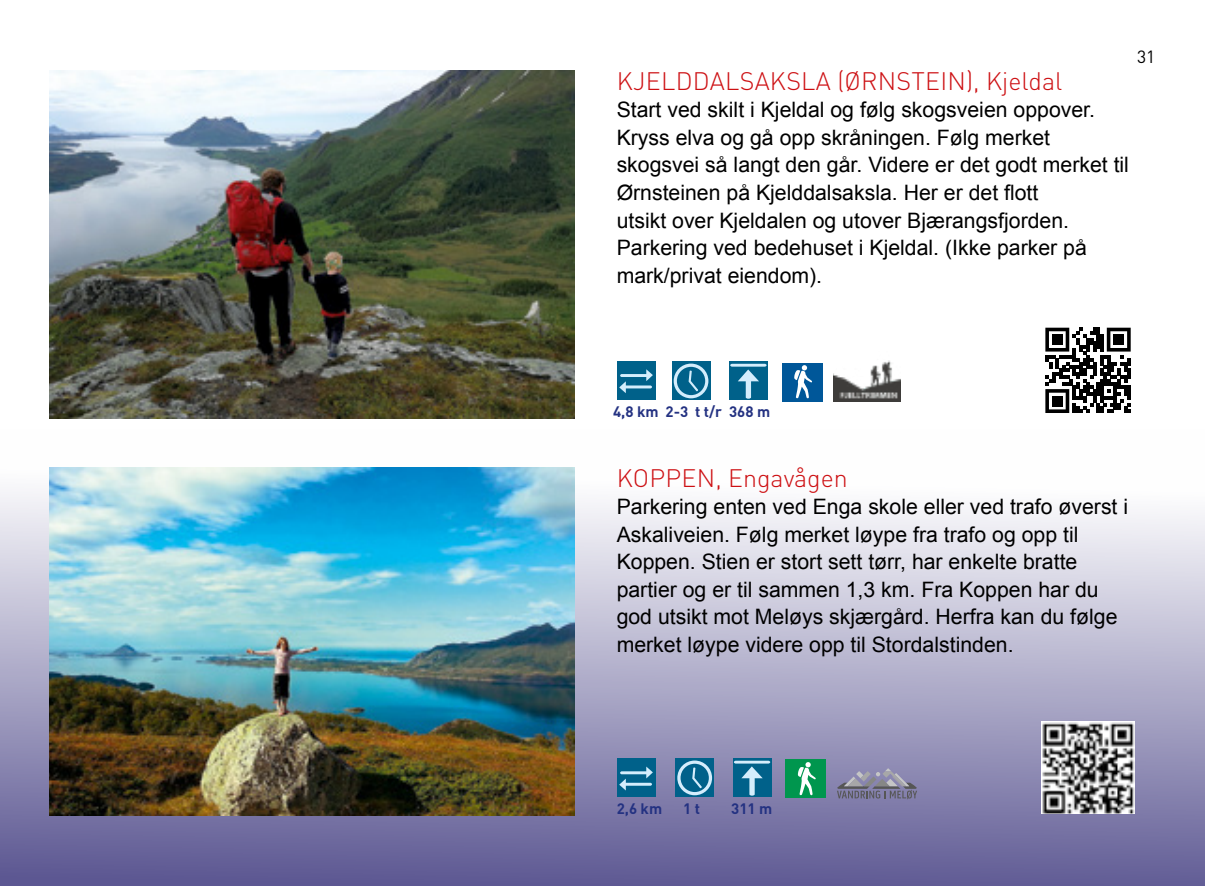
<style>
.page{position:relative;width:1205px;height:886px;background:#fff}
.page>*{position:absolute;margin:0;border:0;box-sizing:border-box;transform-origin:0 0}
.t1{font:300 25px "DINOT";letter-spacing:.01em;color:#cd1013}
.t2{font:21.25px/27.5px "Arial";color:#000}
.t3{font:17.5px "DINOT";color:#000}
.t4{font:700 15px "DINOT";color:#243282}
</style>
<div class="page">
<div style="left:0;top:429px;width:1205px;height:457px;background:linear-gradient(to bottom,#fff,#615c94)"></div>
<img style="left:50px;top:71px;width:524px;height:347px">
<img style="left:50px;top:468px;width:524px;height:347px">
<div style="left:729px;top:361px;width:39px;height:39px;background:#00618a"></div>
<hr style="left:730px;top:364px;width:36px;height:3px;background:#d4edfc;border-radius:2px">
<svg style="left:738px;top:369px;width:21px;height:30px"></svg>
<div style="left:733px;top:758px;width:39px;height:39px;background:#00618a"></div>
<hr style="left:734px;top:761px;width:36px;height:2px;background:#d4edfc;border-radius:2px">
<svg style="left:741px;top:766px;width:22px;height:29px"></svg>
<div style="left:782px;top:362px;width:40px;height:39px;background:#005799"></div>
<svg style="left:794px;top:365px;width:18px;height:34px"></svg>
<div style="left:786px;top:759px;width:40px;height:39px;background:#00964e"></div>
<svg style="left:797px;top:762px;width:19px;height:34px"></svg>
<div style="left:671px;top:361px;width:39px;height:39px;background:#00618a"></div>
<svg style="left:674px;top:364px;width:34px;height:34px"></svg>
<div style="left:675px;top:758px;width:39px;height:39px;background:#00618a"></div>
<svg style="left:677px;top:760px;width:35px;height:35px"></svg>
<div style="left:617px;top:758px;width:39px;height:39px;background:#00618a"></div>
<svg style="left:619px;top:766px;width:34px;height:24px"></svg>
<div style="left:617px;top:361px;width:39px;height:39px;background:#00618a"></div>
<svg style="left:619px;top:369px;width:34px;height:24px"></svg>
<svg style="left:837px;top:768px;width:80px;height:31px;background:#85829d"></svg>
<svg style="left:1045px;top:328px;width:86px;height:85px"></svg>
<div style="left:1052px;top:334px;width:10px;height:11px;background:#000"></div>
<div style="left:1113px;top:334px;width:11px;height:11px;background:#000"></div>
<div style="left:1052px;top:396px;width:10px;height:10px;background:#000"></div>
<img style="left:1042px;top:721px;width:92px;height:92px">
<img style="left:833px;top:360px;width:67px;height:41px">
<p class="t1" style="left:617px;top:64px;width:447px">KJELDDALSAKSLA (ØRNSTEIN), Kjeldal</p>
<p class="t2" style="left:617px;top:96px;width:514px">Start ved skilt i Kjeldal og følg skogsveien oppover.<br>Kryss elva og gå opp skråningen. Følg merket skogsvei så langt den går. Videre er det godt merket til Ørnsteinen på Kjelddalsaksla. Her er det flott<br>utsikt over Kjeldalen og utover Bjærangsfjorden.<br>Parkering ved bedehuset i Kjeldal. (Ikke parker på mark/privat eiendom).</p>
<p class="t3" style="left:1137px;top:45px;width:20px">31</p>
<p class="t4" style="left:613px;top:402px;width:159px">4,8 km 2-3 t t/r 368 m</p>
<p class="t1" style="left:617px;top:461px;width:233px">KOPPEN, Engavågen</p>
<p class="t2" style="left:617px;top:493px;width:513px">Parkering enten ved Enga skole eller ved trafo øverst i Askaliveien. Følg merket løype fra trafo og opp til Koppen. Stien er stort sett tørr, har enkelte bratte partier og er til sammen 1,3 km. Fra Koppen har du god utsikt mot Meløys skjærgård. Herfra kan du følge merket løype videre opp til Stordalstinden.</p>
<p class="t4" style="left:617px;top:798px;width:47px">2,6 km</p>
<p class="t4" style="left:683px;top:798px;width:18px">1 t</p>
<p class="t4" style="left:731px;top:798px;width:43px">311 m</p>
</div>
